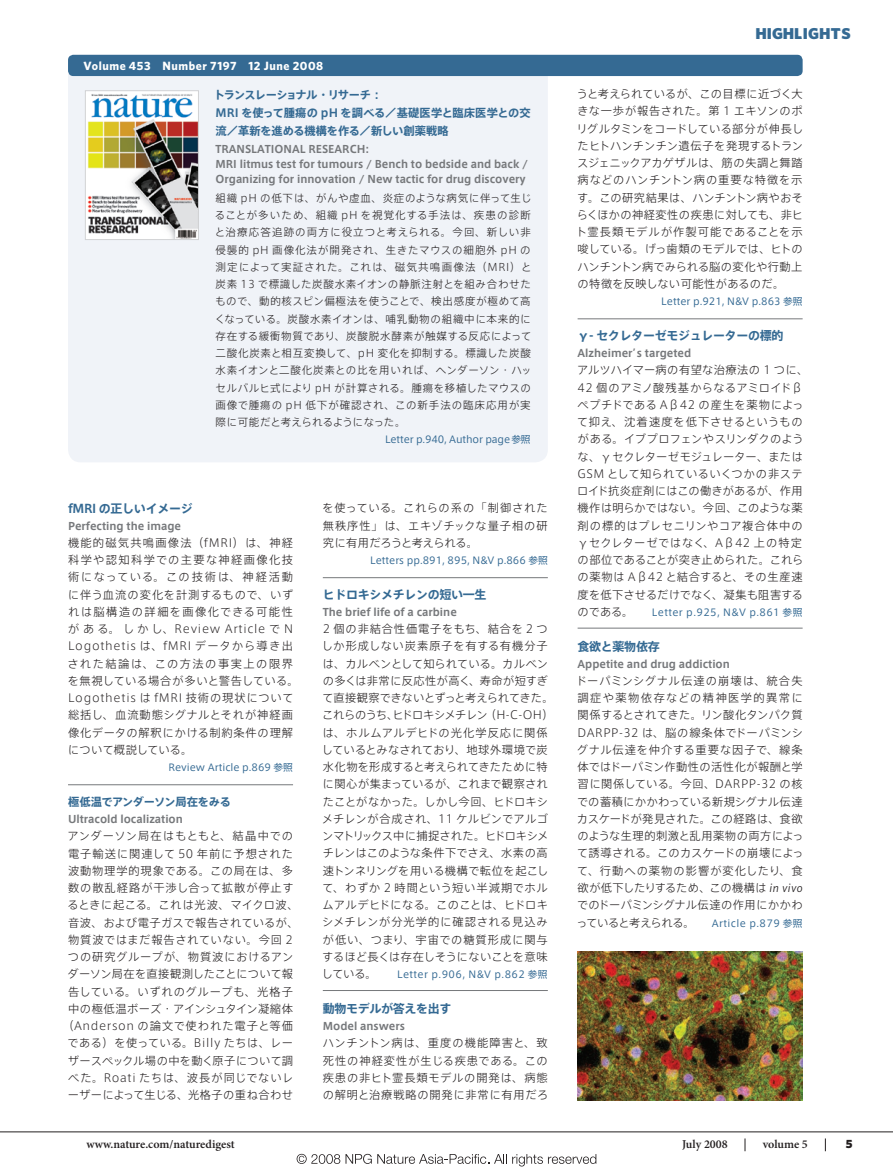
<style>
.page{position:relative;width:893px;height:1174px;background:#fff}
.page>*{position:absolute;margin:0;border:0;box-sizing:border-box;transform-origin:0 0}
.t1{font:900 15.75px "Whitney";letter-spacing:.01em;color:#356a93}
.t2{font:700 12px "Axis Std";letter-spacing:-.025em;color:#356a93}
.t3{font:600 12px "Minion Pro";color:#231f20}
.t4{font:700 12px "Whitney";letter-spacing:.045em;color:#fff}
.t5{font:900 12px "Whitney";color:#231f20}
.t6{font:300 11.25px/17.2px "Axis Std";letter-spacing:.04em;color:#231f20;text-align:justify}
.t7{font:300 11.25px/17.2px "Axis Std";letter-spacing:.02em;color:#231f20}
.t8{font:300 11.25px/17.2px "Axis Std";letter-spacing:.075em;color:#231f20}
.t9{font:700 11.25px/18px "Axis Std";letter-spacing:-.02em;color:#356a93}
.t10{font:300 10.5px/17.2px "Axis Std";letter-spacing:.065em;color:#231f20;text-align:justify}
.t11{font:700 10.5px/15px "Axis Std";color:#76787b}
.t12{font:9.75px "Axis Std";color:#356a93}
.t13{font:9.75px "Axis Std";letter-spacing:.04em;color:#356a93}
.s1{font-family:"Whitney";font-weight:400;font-style:italic;font-size:12.3px}
</style>
<div class="page">
<hr style="left:68px;top:784px;width:225px;height:1px;background:#76787b">
<hr style="left:323px;top:577px;width:225px;height:1px;background:#76787b">
<hr style="left:323px;top:990px;width:225px;height:1px;background:#76787b">
<hr style="left:578px;top:318px;width:225px;height:1px;background:#76787b">
<hr style="left:578px;top:628px;width:225px;height:1px;background:#76787b">
<div style="left:68px;top:55px;width:480px;height:407px;background:#f0f3f8;border-radius:13px"></div>
<img style="left:87px;top:92px;width:110px;height:146px">
<div style="left:85px;top:90px;width:114px;height:150px;border:1px solid #d1d2d4"></div>
<img style="left:578px;top:951px;width:224px;height:149px">
<svg style="left:825px;top:1138px;width:1px;height:13px"></svg>
<svg style="left:745px;top:1138px;width:1px;height:13px"></svg>
<hr style="left:0;top:1131px;width:893px;height:1px;background:#231f20">
<div style="left:68px;top:55px;width:735px;height:21px;background:#356a93;border-radius:5px"></div>
<svg style="left:297px;top:1153px;width:43px;height:10px"></svg>
<svg style="left:346px;top:1153px;width:250px;height:13px"></svg>
<p class="t4" style="left:84px;top:58px;width:241px">Volume 453 Number 7197 12 June 2008</p>
<p class="t9" style="left:214px;top:85px;width:318px">トランスレーショナル・リサーチ：<br>MRI を使って腫瘍の pH を調べる／基礎医学と臨床医学との交流／革新を進める機構を作る／新しい創薬戦略</p>
<p class="t11" style="left:215px;top:140px;width:314px">TRANSLATIONAL RESEARCH:<br>MRI litmus test for tumours / Bench to bedside and back /<br>Organizing for innovation / New tactic for drug discovery</p>
<p class="t10" style="left:215px;top:189px;width:319px">組織 pH の低下は、がんや虚血、炎症のような病気に伴って生じることが多いため、組織 pH を視覚化する手法は、疾患の診断と治療応答追跡の両方に役立つと考えられる。今回、新しい非侵襲的 pH 画像化法が開発され、生きたマウスの細胞外 pH の測定によって実証された。これは、磁気共鳴画像法（MRI）と炭素 13 で標識した炭酸水素イオンの静脈注射とを組み合わせたもので、動的核スピン偏極法を使うことで、検出感度が極めて高くなっている。炭酸水素イオンは、哺乳動物の組織中に本来的に存在する緩衝物質であり、炭酸脱水酵素が触媒する反応によって二酸化炭素と相互変換して、pH 変化を抑制する。標識した炭酸水素イオンと二酸化炭素との比を用いれば、ヘンダーソン・ハッセルバルヒ式により pH が計算される。腫瘍を移植したマウスの画像で腫瘍の pH 低下が確認され、この新手法の臨床応用が実際に可能だと考えられるようになった。</p>
<p class="t12" style="left:385px;top:432px;width:147px">Letter p.940, Author page参照</p>
<p class="t2" style="left:68px;top:499px;width:126px">fMRI の正しいイメージ</p>
<p class="t11" style="left:68px;top:517px;width:114px">Perfecting the image</p>
<p class="t8" style="left:68px;top:533px;width:232px">機能的磁気共鳴画像法（fMRI）は、神経科学や認知科学での主要な神経画像化技術になっている。この技術は、神経活動に伴う血流の変化を計測するもので、いずれは脳構造の詳細を画像化できる可能性がある。しかし、Review Article で N<br>Logothetis は、fMRI データから導き出された結論は、この方法の事実上の限界を無視している場合が多いと警告している。<br>Logothetis は fMRI 技術の現状について総括し、血流動態シグナルとそれが神経画像化データの解釈にかける制約条件の理解について概説している。</p>
<p class="t12" style="left:168px;top:760px;width:126px">Review Article p.869 参照</p>
<p class="t9" style="left:68px;top:791px;width:164px">極低温でアンダーソン局在をみる</p>
<p class="t11" style="left:68px;top:811px;width:116px">Ultracold localization</p>
<p class="t6" style="left:62px;top:826px;width:238px;text-align:center">アンダーソン局在はもともと、結晶中での電子輸送に関連して 50 年前に予想された波動物理学的現象である。この局在は、多数の散乱経路が干渉し合って拡散が停止するときに起こる。これは光波、マイクロ波、音波、および電子ガスで報告されているが、物質波ではまだ報告されていない。今回 2つの研究グループが、物質波におけるアンダーソン局在を直接観測したことについて報告している。いずれのグループも、光格子中の極低温ボーズ・アインシュタイン凝縮体（Anderson の論文で使われた電子と等価である）を使っている。Billy たちは、レーザースペックル場の中を動く原子について調べた。Roati たちは、波長が同じでないレーザーによって生じる、光格子の重ね合わせ</p>
<p class="t6" style="left:322px;top:499px;width:227px">を使っている。これらの系の「制御された無秩序性」は、エキゾチックな量子相の研究に有用だろうと考えられる。</p>
<p class="t12" style="left:370px;top:553px;width:179px">Letters pp.891, 895, N&amp;V p.866 参照</p>
<p class="t2" style="left:323px;top:585px;width:165px">ヒドロキシメチレンの短い一生</p>
<p class="t11" style="left:323px;top:604px;width:136px">The brief life of a carbine</p>
<p class="t7" style="left:322px;top:619px;width:233px">2 個の非結合性価電子をもち、結合を 2 つしか形成しない炭素原子を有する有機分子は、カルベンとして知られている。カルベンの多くは非常に反応性が高く、寿命が短すぎて直接観察できないとずっと考えられてきた。これらのうち、ヒドロキシメチレン（H-C-OH）は、ホルムアルデヒドの光化学反応に関係しているとみなされており、地球外環境で炭水化物を形成すると考えられてきたために特に関心が集まっているが、これまで観察されたことがなかった。しかし今回、ヒドロキシメチレンが合成され、11 ケルビンでアルゴンマトリックス中に捕捉された。ヒドロキシメチレンはこのような条件下でさえ、水素の高速トンネリングを用いる機構で転位を起こして、わずか 2 時間という短い半減期でホルムアルデヒドになる。このことは、ヒドロキシメチレンが分光学的に確認される見込みが低い、つまり、宇宙での糖質形成に関与するほど長くは存在しそうにないことを意味している。</p>
<p class="t13" style="left:397px;top:967px;width:152px">Letter p.906, N&amp;V p.862 参照</p>
<p class="t2" style="left:323px;top:999px;width:130px">動物モデルが答えを出す</p>
<p class="t11" style="left:323px;top:1018px;width:84px">Model answers</p>
<p class="t6" style="left:323px;top:1033px;width:227px">ハンチントン病は、重度の機能障害と、致死性の神経変性が生じる疾患である。この疾患の非ヒト霊長類モデルの開発は、病態の解明と治療戦略の開発に非常に有用だろ</p>
<h1 class="t1" style="left:755px;top:24px;width:97px">HIGHLIGHTS</h1>
<p class="t6" style="left:576px;top:85px;width:229px">うと考えられているが、この目標に近づく大きな一歩が報告された。第 1 エキソンのポリグルタミンをコードしている部分が伸長したヒトハンチンチン遺伝子を発現するトランスジェニックアカゲザルは、筋の失調と舞踏病などのハンチントン病の重要な特徴を示す。この研究結果は、ハンチントン病やおそらくほかの神経変性の疾患に対しても、非ヒト霊長類モデルが作製可能であることを示唆している。げっ歯類のモデルでは、ヒトのハンチントン病でみられる脳の変化や行動上の特徴を反映しない可能性があるのだ。</p>
<p class="t12" style="left:661px;top:294px;width:143px">Letter p.921, N&amp;V p.863 参照</p>
<p class="t2" style="left:578px;top:327px;width:207px">γ- セクレターゼモジュレーターの標的</p>
<p class="t11" style="left:578px;top:345px;width:115px">Alzheimer’s targeted</p>
<p class="t6" style="left:577px;top:361px;width:233px;text-align:left">アルツハイマー病の有望な治療法の 1 つに、<br>42 個のアミノ酸残基からなるアミロイドβペプチドである Aβ42 の産生を薬物によって抑え、沈着速度を低下させるというものがある。イブプロフェンやスリンダクのような、γセクレターゼモジュレーター、または<br>GSM として知られているいくつかの非ステロイド抗炎症剤にはこの働きがあるが、作用機作は明らかではない。今回、このような薬剤の標的はプレセニリンやコア複合体中のγセクレターゼではなく、Aβ42 上の特定の部位であることが突き止められた。これらの薬物は Aβ42 と結合すると、その生産速度を低下させるだけでなく、凝集も阻害するのである。</p>
<p class="t13" style="left:652px;top:605px;width:152px">Letter p.925, N&amp;V p.861 参照</p>
<p class="t2" style="left:578px;top:637px;width:84px">食欲と薬物依存</p>
<p class="t11" style="left:578px;top:655px;width:154px">Appetite and drug addiction</p>
<p class="t6" style="left:576px;top:671px;width:230px">ドーパミンシグナル伝達の崩壊は、統合失調症や薬物依存などの精神医学的異常に関係するとされてきた。リン酸化タンパク質DARPP-32 は、脳の線条体でドーパミンシグナル伝達を仲介する重要な因子で、線条体ではドーパミン作動性の活性化が報酬と学習に関係している。今回、DARPP-32 の核での蓄積にかかわっている新規シグナル伝達カスケードが発見された。この経路は、食欲のような生理的刺激と乱用薬物の両方によって誘導される。このカスケードの崩壊によって、行動への薬物の影響が変化したり、食欲が低下したりするため、この機構は <span class="s1">in vivo</span>でのドーパミンシグナル伝達の作用にかかわっていると考えられる。</p>
<p class="t13" style="left:712px;top:915px;width:92px">Article p.879 参照</p>
<p class="t3" style="left:86px;top:1136px;width:150px">www.nature.com/naturedigest</p>
<p class="t3" style="left:682px;top:1136px;width:47px">July 2008</p>
<p class="t3" style="left:763px;top:1136px;width:47px">volume 5</p>
<p class="t5" style="left:846px;top:1136px;width:8px">5</p>
</div>
